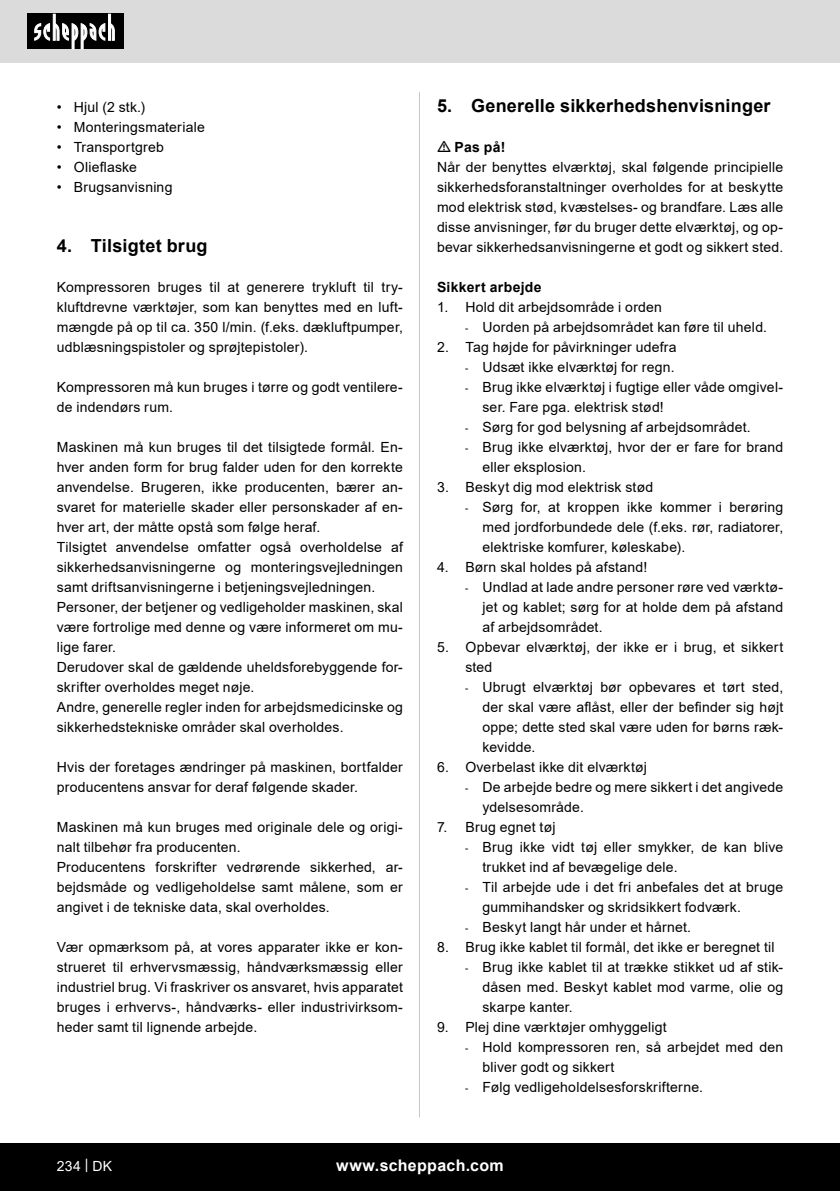
<style>
.page{position:relative;width:840px;height:1191px;background:#fff}
.page>*{position:absolute;margin:0;border:0;box-sizing:border-box;transform-origin:0 0}
.t1{font:700 18px "Arial";letter-spacing:.01em;color:#000}
.t2{font:700 16px "Arial";letter-spacing:.02em;color:#fff}
.Grundtext{font:14px/20px "Arial";letter-spacing:.015em;color:#000}
.Grundtext__Bold{font:700 14px "Arial";letter-spacing:.025em;color:#000}
.t3{font:14px "Arial";color:#fff}
.s1{font-family:"Futura Boo"}
</style>
<div class="page">
<div style="left:0;top:0;width:839px;height:63px;background:#dbdbdb"></div>
<div style="left:0;top:1143px;width:839px;height:48px;background:#000"></div>
<div style="left:27px;top:14px;width:96px;height:35px;background:#000"></div>
<svg style="left:34px;top:14px;width:81px;height:35px"></svg>
<hr style="left:419px;top:92px;width:1px;height:1025px;background:#c7c7c7">
<p class="Grundtext" style="left:57px;top:97px;width:90px">• Hjul (2 stk.)</p>
<p class="Grundtext" style="left:57px;top:117px;width:149px">• Monteringsmateriale</p>
<p class="Grundtext" style="left:57px;top:137px;width:108px">• Transportgreb</p>
<p class="Grundtext" style="left:57px;top:157px;width:82px">• Olieflaske</p>
<p class="Grundtext" style="left:57px;top:177px;width:117px">• Brugsanvisning</p>
<p class="t1" style="left:57px;top:233px;width:152px">4. Tilsigtet brug</p>
<p class="Grundtext" style="left:57px;top:277px;width:347px;text-align:justify">Kompressoren bruges til at generere trykluft til try&shy;kluftdrevne værktøjer, som kan benyttes med en luft&shy;mængde på op til ca. 350 l/min. (f.eks. dækluftpumper, udblæsningspistoler og sprøjtepistoler).</p>
<p class="Grundtext" style="left:57px;top:377px;width:347px">Kompressoren må kun bruges i tørre og godt ventilere&shy;de indendørs rum.</p>
<p class="Grundtext" style="left:57px;top:437px;width:347px;text-align:justify">Maskinen må kun bruges til det tilsigtede formål. En&shy;hver anden form for brug falder uden for den korrekte anvendelse. Brugeren, ikke producenten, bærer an&shy;svaret for materielle skader eller personskader af en&shy;hver art, der måtte opstå som følge heraf.</p>
<p class="Grundtext" style="left:57px;top:537px;width:347px;text-align:justify">Tilsigtet anvendelse omfatter også overholdelse af sikkerhedsanvisningerne og monteringsvejledningen samt driftsanvisningerne i betjeningsvejledningen.</p>
<p class="Grundtext" style="left:57px;top:597px;width:347px;text-align:justify">Personer, der betjener og vedligeholder maskinen, skal være fortrolige med denne og være informeret om mu&shy;lige farer.</p>
<p class="Grundtext" style="left:57px;top:657px;width:347px">Derudover skal de gældende uheldsforebyggende for&shy;skrifter overholdes meget nøje.</p>
<p class="Grundtext" style="left:57px;top:697px;width:347px">Andre, generelle regler inden for arbejdsmedicinske og sikkerhedstekniske områder skal overholdes.</p>
<p class="Grundtext" style="left:57px;top:757px;width:347px">Hvis der foretages ændringer på maskinen, bortfalder producentens ansvar for deraf følgende skader.</p>
<p class="Grundtext" style="left:57px;top:817px;width:347px">Maskinen må kun bruges med originale dele og origi&shy;nalt tilbehør fra producenten.</p>
<p class="Grundtext" style="left:57px;top:857px;width:347px;text-align:justify">Producentens forskrifter vedrørende sikkerhed, ar&shy;bejdsmåde og vedligeholdelse samt målene, som er angivet i de tekniske data, skal overholdes.</p>
<p class="Grundtext" style="left:57px;top:937px;width:347px;text-align:justify">Vær opmærksom på, at vores apparater ikke er kon&shy;strueret til erhvervsmæssig, håndværksmæssig eller industriel brug. Vi fraskriver os ansvaret, hvis apparatet bruges i erhvervs-, håndværks- eller industrivirksom&shy;heder samt til lignende arbejde.</p>
<p class="t1" style="left:437px;top:93px;width:335px">5. Generelle sikkerhedshenvisninger</p>
<p class="Grundtext__Bold" style="left:454px;top:137px;width:52px">Pas på!</p>
<p class="Grundtext" style="left:437px;top:157px;width:347px;text-align:justify">Når der benyttes elværktøj, skal følgende principielle sikkerhedsforanstaltninger overholdes for at beskytte mod elektrisk stød, kvæstelses- og brandfare. Læs alle disse anvisninger, før du bruger dette elværktøj, og op&shy;bevar sikkerhedsanvisningerne et godt og sikkert sted.</p>
<p class="Grundtext__Bold" style="left:437px;top:277px;width:106px">Sikkert arbejde</p>
<p class="Grundtext" style="left:437px;top:297px;width:226px">1. Hold dit arbejdsområde i orden</p>
<p class="Grundtext" style="left:465px;top:317px;width:303px"><span class="s1">-</span> Uorden på arbejdsområdet kan føre til uheld.</p>
<p class="Grundtext" style="left:437px;top:337px;width:241px">2. Tag højde for påvirkninger udefra</p>
<p class="Grundtext" style="left:465px;top:357px;width:210px"><span class="s1">-</span> Udsæt ikke elværktøj for regn.</p>
<p class="Grundtext" style="left:482px;top:377px;width:302px;text-indent:-17px"><span class="s1">-</span> Brug ikke elværktøj i fugtige eller våde omgivel&shy;ser. Fare pga. elektrisk stød!</p>
<p class="Grundtext" style="left:465px;top:417px;width:287px"><span class="s1">-</span> Sørg for god belysning af arbejdsområdet.</p>
<p class="Grundtext" style="left:482px;top:437px;width:302px;text-indent:-17px"><span class="s1">-</span> Brug ikke elværktøj, hvor der er fare for brand eller eksplosion.</p>
<p class="Grundtext" style="left:437px;top:477px;width:218px">3. Beskyt dig mod elektrisk stød</p>
<p class="Grundtext" style="left:482px;top:497px;width:302px;text-align:justify;text-indent:-17px"><span class="s1">-</span> Sørg for, at kroppen ikke kommer i berøring med jordforbundede dele (f.eks. rør, radiatorer, elektriske komfurer, køleskabe).</p>
<p class="Grundtext" style="left:437px;top:557px;width:212px">4. Børn skal holdes på afstand!</p>
<p class="Grundtext" style="left:482px;top:577px;width:302px;text-align:justify;text-indent:-17px"><span class="s1">-</span> Undlad at lade andre personer røre ved værktø&shy;jet og kablet; sørg for at holde dem på afstand af arbejdsområdet.</p>
<p class="Grundtext" style="left:465px;top:637px;width:319px;text-indent:-28px">5. Opbevar elværktøj, der ikke er i brug, et sikkert sted</p>
<p class="Grundtext" style="left:482px;top:677px;width:302px;text-align:justify;text-indent:-17px"><span class="s1">-</span> Ubrugt elværktøj bør opbevares et tørt sted, der skal være aflåst, eller der befinder sig højt oppe; dette sted skal være uden for børns ræk&shy;kevidde.</p>
<p class="Grundtext" style="left:437px;top:757px;width:211px">6. Overbelast ikke dit elværktøj</p>
<p class="Grundtext" style="left:482px;top:777px;width:302px;text-indent:-17px"><span class="s1">-</span> De arbejde bedre og mere sikkert i det angivede ydelsesområde.</p>
<p class="Grundtext" style="left:437px;top:817px;width:120px">7. Brug egnet tøj</p>
<p class="Grundtext" style="left:482px;top:837px;width:302px;text-indent:-17px"><span class="s1">-</span> Brug ikke vidt tøj eller smykker, de kan blive trukket ind af bevægelige dele.</p>
<p class="Grundtext" style="left:482px;top:877px;width:302px;text-indent:-17px"><span class="s1">-</span> Til arbejde ude i det fri anbefales det at bruge gummihandsker og skridsikkert fodværk.</p>
<p class="Grundtext" style="left:465px;top:917px;width:227px"><span class="s1">-</span> Beskyt langt hår under et hårnet.</p>
<p class="Grundtext" style="left:437px;top:937px;width:339px">8. Brug ikke kablet til formål, det ikke er beregnet til</p>
<p class="Grundtext" style="left:482px;top:957px;width:302px;text-align:justify;text-indent:-17px"><span class="s1">-</span> Brug ikke kablet til at trække stikket ud af stik&shy;dåsen med. Beskyt kablet mod varme, olie og skarpe kanter.</p>
<p class="Grundtext" style="left:437px;top:1017px;width:231px">9. Plej dine værktøjer omhyggeligt</p>
<p class="Grundtext" style="left:482px;top:1037px;width:302px;text-indent:-17px"><span class="s1">-</span> Hold kompressoren ren, så arbejdet med den bliver godt og sikkert</p>
<p class="Grundtext" style="left:465px;top:1077px;width:239px"><span class="s1">-</span> Følg vedligeholdelsesforskrifterne.</p>
<p class="t3" style="left:57px;top:1156px;width:57px">234 | DK</p>
<p class="t2" style="left:336px;top:1154px;width:169px">www.scheppach.com</p>
</div>
